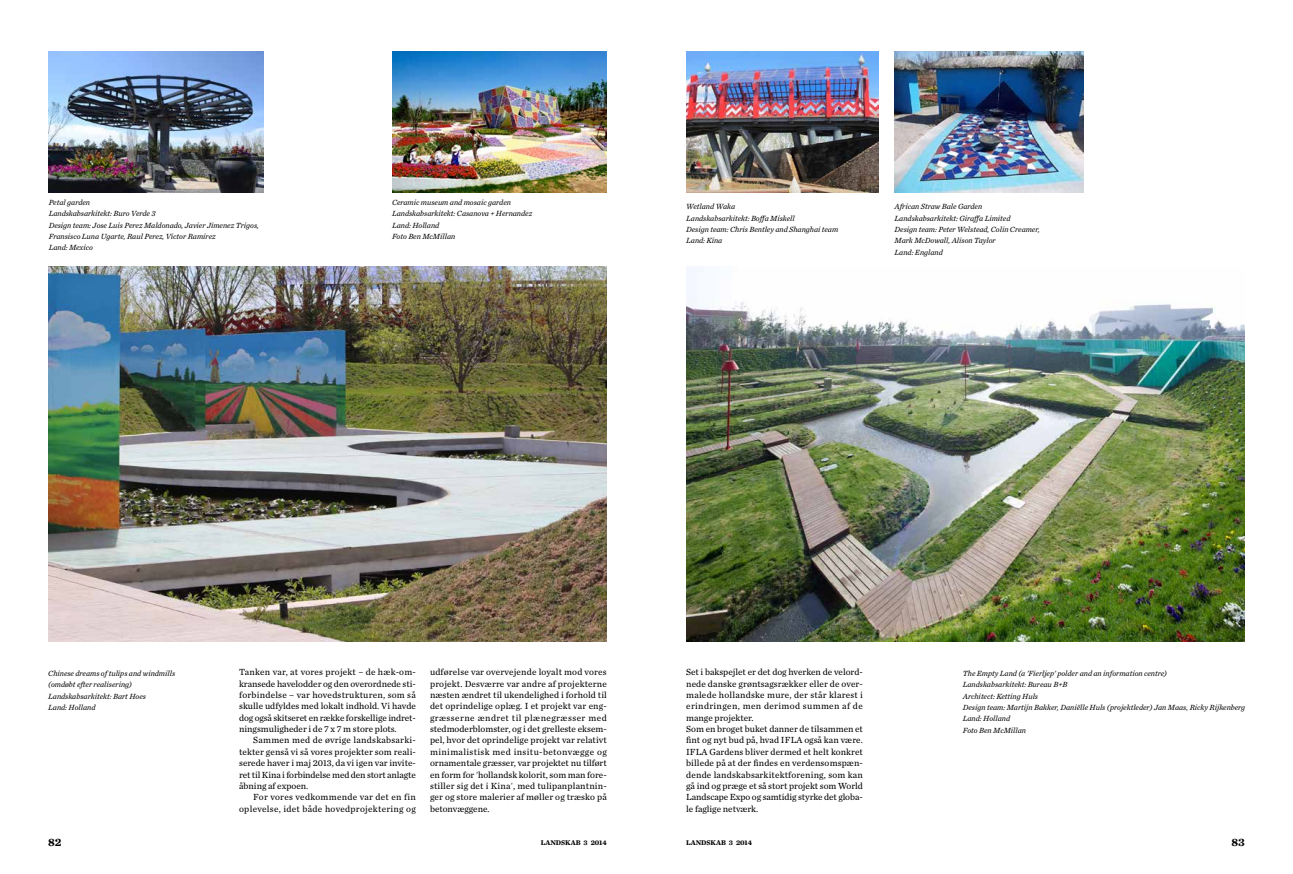
<style>
.page{position:relative;width:1293px;height:874px;background:#fff}
.page>*{position:absolute;margin:0;border:0;box-sizing:border-box;transform-origin:0 0}
.t1{font:700 11.3px "Chronicle Text G2";color:#000}
.t2{font:9.2px/11.3px "Chronicle Text G2";letter-spacing:.005em;color:#000;text-align:justify}
.t3{font:9.2px/11.3px "Chronicle Text G2";letter-spacing:.03em;color:#000;text-align:right}
.t4{font:italic 7.8px/11.3px "Chronicle Text G2";color:#000}
.t5{font:700 7.1px "Chronicle Text G2";color:#000}
.s1{color:#355470}
</style>
<div class="page">
<img style="left:48px;top:266px;width:559px;height:375px">
<img style="left:686px;top:266px;width:558px;height:375px">
<img style="left:686px;top:51px;width:193px;height:142px">
<img style="left:894px;top:51px;width:189px;height:142px">
<img style="left:48px;top:51px;width:215px;height:142px">
<img style="left:392px;top:51px;width:215px;height:142px">
<p class="t4" style="left:49px;top:196px;width:212px">Petal garden<br>Landskabsarkitekt: Buro Verde 3<br>Design team: Jose Luis Perez Maldonado, Javier Jimenez Trigos, Fransisco Luna Ugarte, Raul Perez, Victor Ramirez<br>Land: Mexico</p>
<p class="t4" style="left:392px;top:196px;width:142px">Ceramic museum and mosaic garden<br>Landskabsarkitekt: Casanova + Hernandez<br>Land: Holland<br>Foto Ben McMillan</p>
<p class="t4" style="left:686px;top:200px;width:154px">Wetland Waka<br>Landskabsarkitekt: Boffa Miskell<br>Design team: Chris Bentley and Shanghai team<br>Land: Kina</p>
<p class="t4" style="left:894px;top:200px;width:147px">African Straw Bale Garden<br>Landskabsarkitekt: Giraffa Limited<br>Design team: Peter Welstead, Colin Creamer,<br>Mark McDowall, Alison Taylor<br>Land: England</p>
<p class="t2" style="left:430px;top:665px;width:178px">udførelse var overvejende loyalt mod vores projekt. Desværre var andre af projekterne næsten ændret til ukendelighed i forhold til det oprindelige oplæg. I et projekt var eng&shy;græsserne ændret til plænegræsser med stedmoderblomster, og i det grelleste eksem&shy;pel, hvor det oprindelige projekt var relativt minimalistisk med insitu-betonvægge og ornamentale græsser, var projektet nu tilført en form for <span class="s1">’</span>hollandsk kolorit, som man fore&shy;stiller sig det i Kina<span class="s1">’</span>, med tulipanplantnin&shy;ger og store malerier af møller og træsko på betonvæggene.</p>
<p class="t2" style="left:239px;top:665px;width:178px">Tanken var, at vores projekt – de hæk-om&shy;kransede havelodder og den overordnede sti&shy;forbindelse – var hovedstrukturen, som så skulle udfyldes med lokalt indhold. Vi havde dog også skitseret en række forskellige indret&shy;ningsmuligheder i de 7 x 7 m store plots.</p>
<p class="t2" style="left:239px;top:733px;width:178px;text-indent:14px">Sammen med de øvrige landskabsarki&shy;tekter genså vi så vores projekter som reali&shy;serede haver i maj 2013, da vi igen var invite&shy;ret til Kina i forbindelse med den stort anlagte åbning af expoen.</p>
<p class="t3" style="left:239px;top:790px;width:178px">For vores vedkommende var det en fin oplevelse, idet både hovedprojektering og</p>
<p class="t2" style="left:686px;top:665px;width:178px;text-align:left">Set i bakspejlet er det dog hverken de velord&shy;nede danske grøntsagsrækker eller de over&shy;malede hollandske mure, der står klarest i erindringen, men derimod summen af de mange projekter.<br>Som en broget buket danner de tilsammen et fint og nyt bud på, hvad IFLA også kan være.<br>IFLA Gardens bliver dermed et helt konkret billede på at der findes en verdensomspæn&shy;dende landskabsarkitektforening, som kan gå ind og præge et så stort projekt som World Landscape Expo og samtidig styrke det globa&shy;le faglige netværk.</p>
<p class="t4" style="left:48px;top:666px;width:128px">Chinese dreams of tulips and windmills (omdøbt efter realisering)<br>Landskabsarkitekt: Bart Hoes<br>Land: Holland</p>
<p class="t4" style="left:963px;top:667px;width:284px">The Empty Land (a ’Fierljep’ polder and an information centre)<br>Landskabsarkitekt: Bureau B+B<br>Architect: Ketting Huls<br>Design team: Martijn Bakker, Daniëlle Huls (projektleder) Jan Maas, Ricky Rijkenberg Land: Holland<br>Foto Ben McMillan</p>
<p class="t1" style="left:48px;top:832px;width:15px">82</p>
<p class="t5" style="left:541px;top:836px;width:67px">LANDSKAB 3 2014</p>
<p class="t5" style="left:686px;top:836px;width:67px">LANDSKAB 3 2014</p>
<p class="t1" style="left:1231px;top:832px;width:15px">83</p>
</div>
